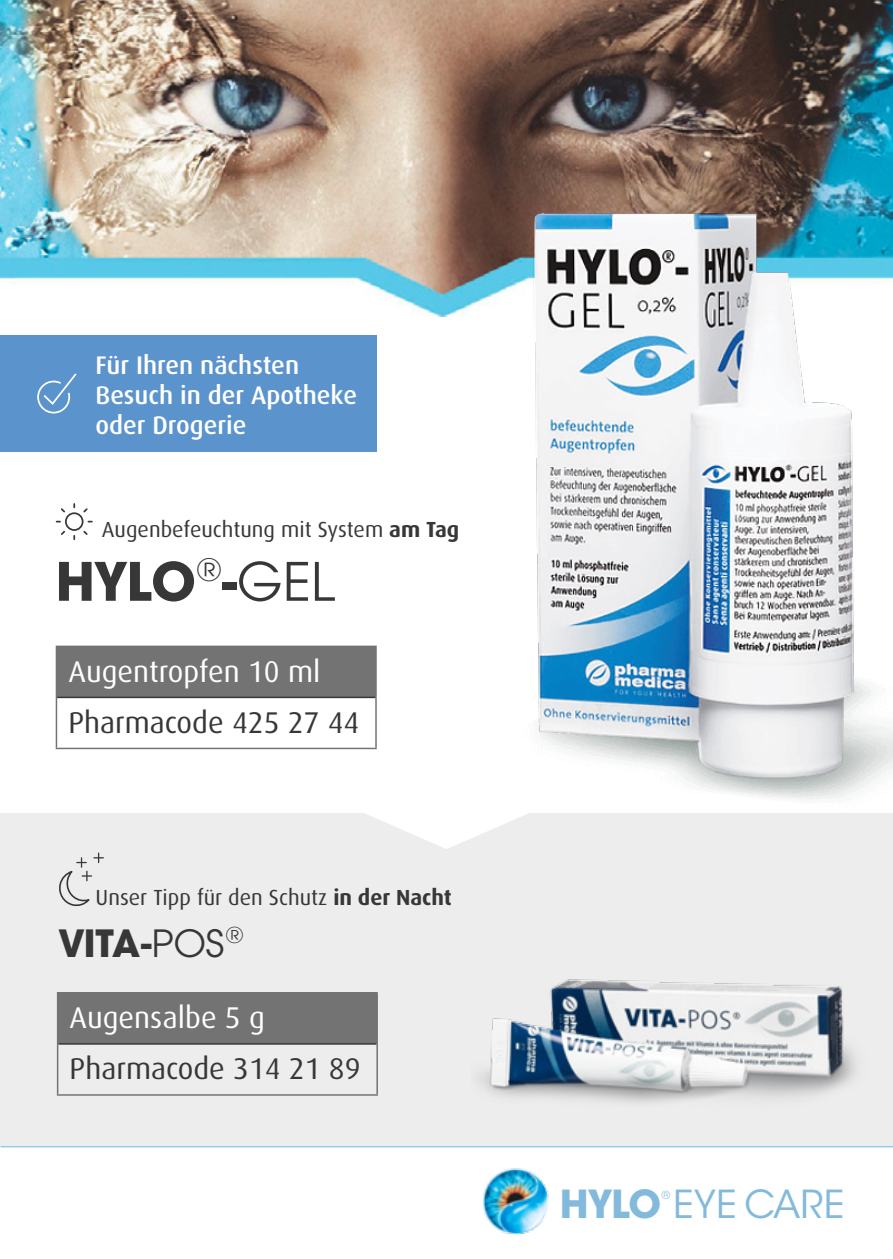
<style>
.page{position:relative;width:893px;height:1259px;background:#fff}
.page>*{position:absolute;margin:0;border:0;box-sizing:border-box;transform-origin:0 0}
.t1{font:700 58.2px "Avant Garde Gothic Itc T";color:#373737}
.t2{font:700 41.4px "Avant Garde Gothic Itc T";color:#373737}
.t3{font:38.4px "ITC Avant Garde Std";color:#83badb}
.t4{font:30px "Dax";color:#373737}
.t5{font:30px "Dax";color:#fff}
.t6{font:500 25.5px/30px "Dax";color:#fff}
.t7{font:21.9px "Dax";color:#373737}
.t8{font:11.1px "ITC Avant Garde Std";color:#83badb}
.s1{font-weight:700}
.s2{font-weight:400}
</style>
<div class="page">
<img style="left:0;top:0;width:893px;height:317px">
<div style="left:56px;top:646px;width:320px;height:51px;background:#737373"></div>
<hr style="left:57px;top:696px;width:318px;height:2px;background:#373737">
<hr style="left:56px;top:645px;width:321px;height:2px;background:#737373">
<hr style="left:375px;top:647px;width:2px;height:50px;background:#737373">
<hr style="left:56px;top:697px;width:1px;height:50px;background:#737373">
<hr style="left:375px;top:697px;width:2px;height:50px;background:#737373">
<hr style="left:56px;top:747px;width:321px;height:2px;background:#737373">
<svg style="left:55px;top:503px;width:38px;height:38px"></svg>
<div style="left:0;top:335px;width:377px;height:117px;background:#5b93cc"></div>
<svg style="left:37px;top:373px;width:40px;height:41px"></svg>
<div style="left:0;top:813px;width:893px;height:333px;background:#ededed"></div>
<div style="left:58px;top:993px;width:319px;height:51px;background:#737373"></div>
<hr style="left:58px;top:1043px;width:318px;height:1px;background:#373737">
<hr style="left:57px;top:992px;width:321px;height:1px;background:#737373">
<hr style="left:57px;top:993px;width:1px;height:51px;background:#737373">
<hr style="left:376px;top:993px;width:2px;height:51px;background:#737373">
<hr style="left:57px;top:1044px;width:1px;height:50px;background:#737373">
<hr style="left:376px;top:1044px;width:2px;height:50px;background:#737373">
<hr style="left:57px;top:1094px;width:321px;height:1px;background:#737373">
<hr style="left:0;top:1146px;width:893px;height:1px;background:#96cce8">
<img style="left:483px;top:1168px;width:66px;height:67px">
<svg style="left:56px;top:853px;width:47px;height:54px;background:#dbdbdb"></svg>
<img style="left:472px;top:952px;width:406px;height:194px">
<img style="left:505px;top:180px;width:388px;height:692px">
<p class="t6" style="left:96px;top:350px;width:263px">Für Ihren nächsten<br>Besuch in der Apotheke oder Drogerie</p>
<p class="t7" style="left:102px;top:517px;width:359px">Augenbefeuchtung mit System <span class="s1">am Tag</span></p>
<h1 class="t1" style="left:56px;top:546px;width:282px">HYLO<sup>®</sup>-<span class="s2">GEL</span></h1>
<h3 class="t5" style="left:68px;top:655px;width:254px">Augentropfen 10 ml</h3>
<h3 class="t4" style="left:68px;top:706px;width:292px">Pharmacode 425 27 44</h3>
<p class="t7" style="left:96px;top:885px;width:358px">Unser Tipp für den Schutz <span class="s1">in der Nacht</span></p>
<h2 class="t2" style="left:59px;top:918px;width:186px">VITA-<span class="s2">POS</span><sup>®</sup></h2>
<h3 class="t5" style="left:70px;top:1001px;width:197px">Augensalbe 5 g</h3>
<h3 class="t4" style="left:70px;top:1052px;width:292px">Pharmacode 314 21 89</h3>
<h3 class="t3" style="left:560px;top:1181px;width:286px"><span class="s1">HYLO</span> EYE CARE</h3>
<p class="t8" style="left:661px;top:1188px;width:10px">®</p>
</div>
